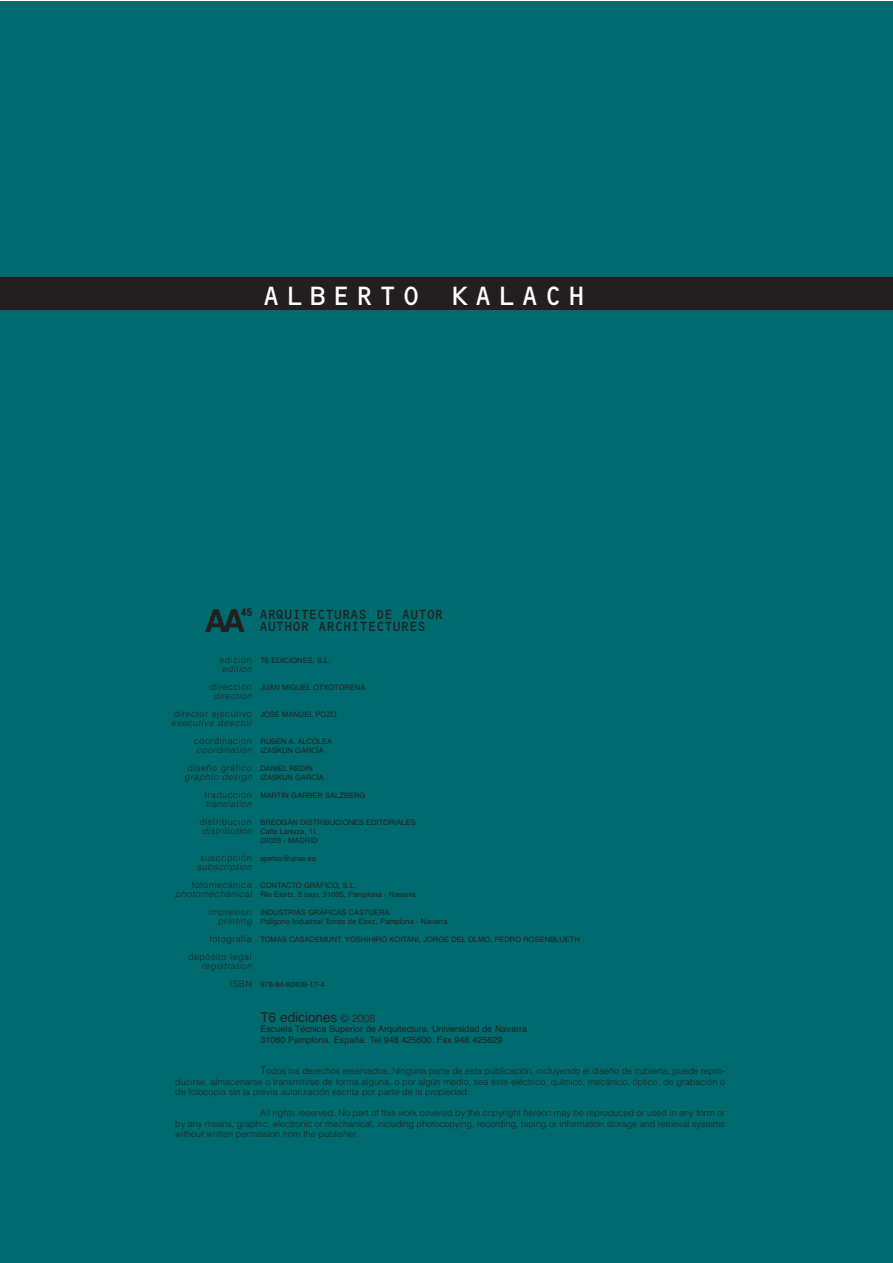
<style>
.page{position:relative;width:893px;height:1263px;background:#fff}
.page>*{position:absolute;margin:0;border:0;box-sizing:border-box;transform-origin:0 0}
.t1{font:700 31.5px "Helvetica";color:#231f20}
.t2{font:27px "OCRB";letter-spacing:.145em;color:#fff}
.t3{font:13.5px/12.8px "OCRB";letter-spacing:-.11em;color:#231f20}
.t4{font:13.5px "Helvetica";color:#231f20}
.t5{font:700 condensed 10.5px "Avant Garde";color:#231f20}
.t6{font:300 9px/10.5px "Helvetica";color:#231f20;text-align:justify}
.t7{font:9px/10.5px "Helvetica";color:#231f20}
.t8{font:italic 300 9px "Helvetica";color:#231f20}
.t9{font:300 9px/18px "Helvetica";letter-spacing:.055em;color:#231f20}
.t10{font:7.5px/9px "Helvetica";color:#231f20}
.s1{font-weight:300;font-size:9px}
.s2{font-style:italic}
.s3{font-weight:400;font-size:7.5px}
.s4{font-weight:300;font-style:italic;font-size:9px}
.s5{font-weight:300;font-size:10.5px}
.s6{font-size:10.5px}
</style>
<div class="page">
<div style="left:0;top:1px;width:892px;height:1262px;background:#006b6e"></div>
<div style="left:0;top:278px;width:892px;height:32px;background:#231f20"></div>
<h2 class="t2" style="left:261px;top:285px;width:326px">ALBERTO KALACH</h2>
<h3 class="t5" style="left:241px;top:609px;width:13px">45</h3>
<h1 class="t1" style="left:205px;top:609px;width:42px">AA</h1>
<h3 class="t3" style="left:259px;top:608px;width:187px">ARQUITECTURAS DE AUTOR<br>AUTHOR ARCHITECTURES</h3>
<p class="t10" style="left:219px;top:656px;width:113px"><span class="s1">edición</span> T6 EDICIONES, S.L.</p>
<p class="t8" style="left:222px;top:665px;width:33px">edition</p>
<p class="t10" style="left:210px;top:683px;width:156px"><span class="s1">dirección</span> JUAN MIGUEL OTXOTORENA</p>
<p class="t9" style="left:174px;top:687px;width:165px;text-indent:39px"><span class="s2">direction<br></span>director ejecutivo <span class="s3">JOSÉ MANUEL POZO</span></p>
<p class="t8" style="left:171px;top:719px;width:84px">executive director</p>
<p class="t10" style="left:196px;top:737px;width:137px;text-indent:-3px"><span class="s1">coordinación</span> RUBÉN A. ALCOLEA <span class="s4">coordination</span> IZASKUN GARCÍA</p>
<p class="t10" style="left:184px;top:764px;width:141px;text-indent:3px"><span class="s1">diseño gráfico</span> DANIEL REDÍN <span class="s4">graphic design</span> IZASKUN GARCÍA</p>
<p class="t10" style="left:204px;top:791px;width:162px"><span class="s1">traducción</span> MARTÍN GARBER SALZBERG</p>
<p class="t8" style="left:205px;top:800px;width:50px">translation</p>
<p class="t10" style="left:199px;top:818px;width:218px"><span class="s1">distribucion</span> BREOGÁN DISTRIBUCIONES EDITORIALES</p>
<p class="t10" style="left:202px;top:827px;width:116px"><span class="s4">distribution</span> Calle Lanuza, 11</p>
<p class="t10" style="left:260px;top:836px;width:59px">28028 - MADRID</p>
<p class="t10" style="left:200px;top:854px;width:117px"><span class="s1">suscripción</span> spetsa@unav.es</p>
<p class="t8" style="left:197px;top:863px;width:58px">subscription</p>
<p class="t10" style="left:175px;top:881px;width:242px;text-indent:17px"><span class="s1">fotomecánica</span> CONTACTO GRÁFICO, S.L. <span class="s4">photomechanical</span> Río Elortz, 2 bajo, 31005, Pamplona - Navarra</p>
<p class="t10" style="left:218px;top:908px;width:231px;text-indent:-9px"><span class="s1">impresion</span> INDUSTRIAS GRÁFICAS CASTUERA<br><span class="s4">printing</span> Polígono Industrial Torres de Elorz, Pamplona - Navarra</p>
<p class="t10" style="left:209px;top:935px;width:372px"><span class="s1">fotografía</span> TOMAS CASADEMUNT, YOSHIHIRO KOITANI, JORGE DEL OLMO, PEDRO ROSENBLUETH</p>
<p class="t9" style="left:188px;top:948px;width:65px">depósito legal</p>
<p class="t8" style="left:201px;top:962px;width:54px">registration</p>
<p class="t10" style="left:230px;top:980px;width:96px"><span class="s1">ISBN</span> 978-84-92409-17-4</p>
<h3 class="t4" style="left:260px;top:1012px;width:117px">T6 ediciones <span class="s5">© 2008</span></h3>
<p class="t7" style="left:260px;top:1025px;width:268px">Escuela Técnica Superior de Arquitectura. Universidad de Navarra<br>31080 Pamplona. España. Tel 948 425600. Fax 948 425629</p>
<p class="t6" style="left:175px;top:1066px;width:551px;text-indent:85px"><span class="s6">T</span>odos los derechos reservados. Ninguna parte de esta publicación, incluyendo el diseño de cubierta, puede repro&shy;ducirse, almacenarse o transmitirse de forma alguna, o por algún medio, sea éste eléctrico, químico, mecánico, óptico, de grabación o de fotocopia sin la previa autorización escrita por parte de la propiedad.</p>
<p class="t6" style="left:175px;top:1108px;width:551px;text-indent:85px">All rights reserved. No part of this work covered by the copyright hereon may be reproduced or used in any form or by any means, graphic, electronic or mechanical, including photocopying, recording, taping or information storage and retrieval systems without written permission from the publisher.</p>
</div>
